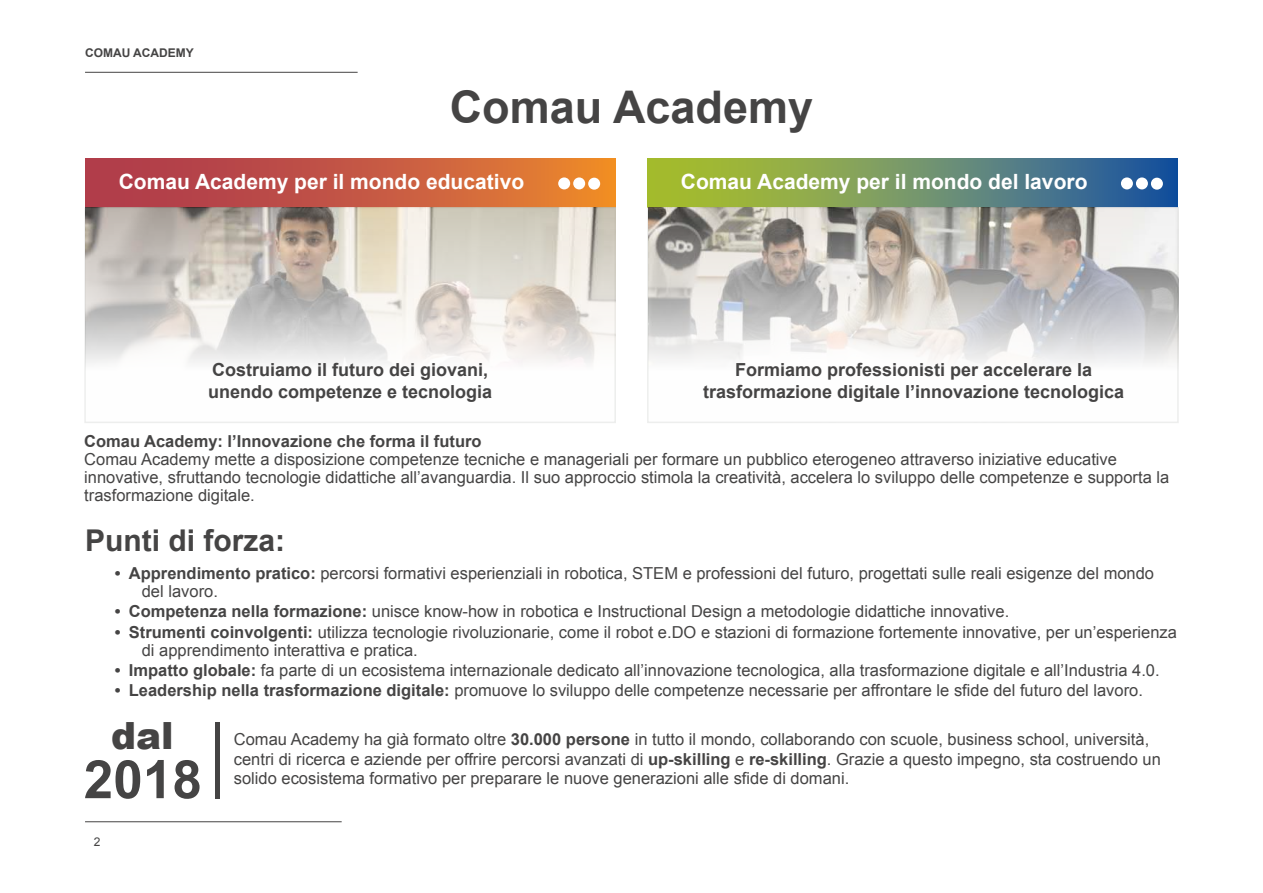
<style>
.page{position:relative;width:1263px;height:893px;background:#fff}
.page>*{position:absolute;margin:0;border:0;box-sizing:border-box;transform-origin:0 0}
.t1{font:700 45px "Arial";color:#454444}
.t2{font:900 37.5px "Arial";color:#454444}
.t3{font:700 30px "Arial";color:#454444}
.t4{font:700 21px "Arial";color:#fff}
.t5{font:700 18px/21.6px "Arial";color:#454444}
.t6{font:16.5px/18px "Arial";color:#454444}
.t7{font:700 16.5px "Arial";color:#454444}
.t8{font:700 12px "Arial";color:#454444}
.t9{font:12px "Arial";color:#454444}
.s1{font-weight:700}
</style>
<div class="page">
<hr style="left:85px;top:821px;width:257px;height:1px;background:#454444">
<hr style="left:85px;top:72px;width:273px;height:1px;background:#454444">
<div style="left:85px;top:159px;width:530px;height:49px;background:linear-gradient(to right,#a73151,#e88431)"></div>
<svg style="left:648px;top:159px;width:530px;height:49px;background:#6f9268"></svg>
<img style="left:85px;top:208px;width:530px;height:215px">
<div style="left:558px;top:177px;width:12px;height:12px;background:#fff;border-radius:50%"></div>
<div style="left:573px;top:177px;width:12px;height:12px;background:#fff;border-radius:50%"></div>
<div style="left:588px;top:178px;width:12px;height:12px;background:#fff;border-radius:50%"></div>
<div style="left:1121px;top:177px;width:12px;height:12px;background:#fff;border-radius:50%"></div>
<div style="left:1136px;top:177px;width:12px;height:12px;background:#fff;border-radius:50%"></div>
<div style="left:1151px;top:178px;width:12px;height:12px;background:#fff;border-radius:50%"></div>
<img style="left:648px;top:208px;width:531px;height:215px">
<div style="left:215px;top:722px;width:5px;height:77px;background:#454444"></div>
<svg style="left:85px;top:760px;width:115px;height:39px"></svg>
<p class="t8" style="left:85px;top:45px;width:110px">COMAU ACADEMY</p>
<h1 class="t1" style="left:450px;top:78px;width:365px">Comau Academy</h1>
<p class="t4" style="left:119px;top:168px;width:407px">Comau Academy per il mondo educativo</p>
<p class="t4" style="left:681px;top:168px;width:408px">Comau Academy per il mondo del lavoro</p>
<p class="t5" style="left:208px;top:360px;width:286px">Costruiamo il futuro dei giovani, unendo competenze e tecnologia</p>
<p class="t5" style="left:703px;top:360px;width:423px;text-align:center">Formiamo professionisti per accelerare la trasformazione digitale l’innovazione tecnologica</p>
<p class="t7" style="left:84px;top:430px;width:399px">Comau Academy: l’Innovazione che forma il futuro</p>
<p class="t6" style="left:84px;top:451px;width:1086px">Comau Academy mette a disposizione competenze tecniche e manageriali per formare un pubblico eterogeneo attraverso iniziative educative innovative, sfruttando tecnologie didattiche all’avanguardia. Il suo approccio stimola la creatività, accelera lo sviluppo delle competenze e supporta la trasformazione digitale.</p>
<h3 class="t3" style="left:85px;top:521px;width:202px">Punti di forza:</h3>
<p class="t6" style="left:142px;top:565px;width:1014px;text-indent:-27px"><span class="s1">• Apprendimento pratico:</span> percorsi formativi esperienziali in robotica, STEM e professioni del futuro, progettati sulle reali esigenze del mondo del lavoro.</p>
<p class="t6" style="left:115px;top:603px;width:896px"><span class="s1">• Competenza nella formazione:</span> unisce know-how in robotica e Instructional Design a metodologie didattiche innovative.</p>
<p class="t6" style="left:142px;top:623px;width:1037px;text-indent:-27px"><span class="s1">• Strumenti coinvolgenti:</span> utilizza tecnologie rivoluzionarie, come il robot e.DO e stazioni di formazione fortemente innovative, per un’esperienza di apprendimento interattiva e pratica.</p>
<p class="t6" style="left:115px;top:661px;width:1046px"><span class="s1">• Impatto globale:</span> fa parte di un ecosistema internazionale dedicato all’innovazione tecnologica, alla trasformazione digitale e all’Industria 4.0.</p>
<p class="t6" style="left:115px;top:681px;width:1030px"><span class="s1">• Leadership nella trasformazione digitale:</span> promuove lo sviluppo delle competenze necessarie per affrontare le sfide del futuro del lavoro.</p>
<p class="t6" style="left:234px;top:729px;width:928px;line-height:19.8px">Comau Academy ha già formato oltre <span class="s1">30.000 persone</span> in tutto il mondo, collaborando con scuole, business school, università, centri di ricerca e aziende per offrire percorsi avanzati di <span class="s1">up-skilling</span> e <span class="s1">re-skilling</span>. Grazie a questo impegno, sta costruendo un solido ecosistema formativo per preparare le nuove generazioni alle sfide di domani.</p>
<h2 class="t2" style="left:111px;top:708px;width:64px">dal</h2>
<p class="t9" style="left:94px;top:834px;width:8px">2</p>
</div>
